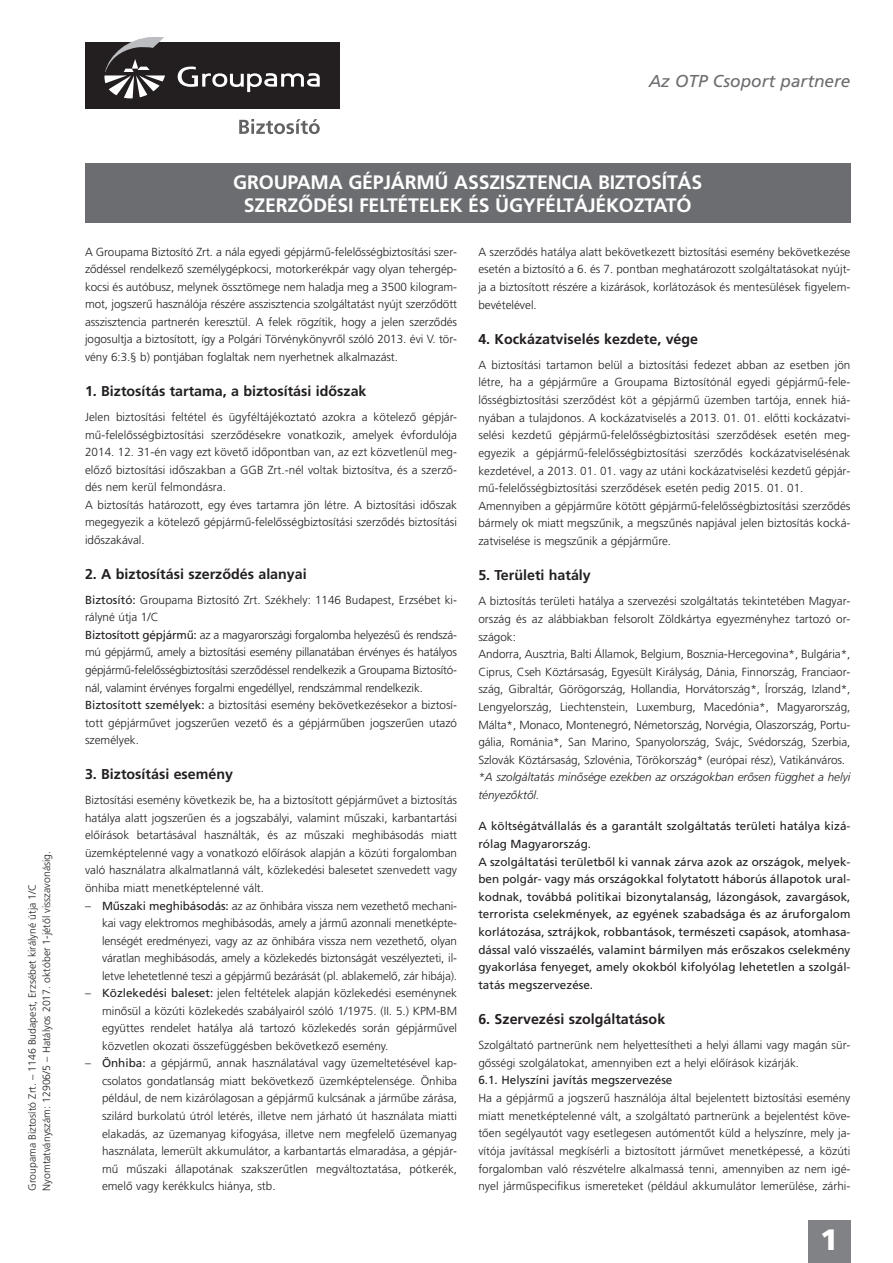
<style>
.page{position:relative;width:893px;height:1263px;background:#fff}
.page>*{position:absolute;margin:0;border:0;box-sizing:border-box;transform-origin:0 0}
.t1{font:700 29.4px "Frutiger M";color:#fff}
.t2{font:19.5px/23.4px "Frutiger M Medium";letter-spacing:-.01em;color:#fff;text-align:center}
.t3{font:italic 17.25px "Frutiger M";color:#6c6d70}
.t4{font:14.25px "Frutiger M Medium";color:#231f20}
.t5{font:11.7px/17.5px "Frutiger M Light";color:#231f20;text-align:justify}
.t6{font:11.7px/17.5px "Frutiger M";color:#231f20}
.t7{font:italic 11.7px/17.5px "Frutiger M Light";color:#231f20}
.t8{font:10.5px/14.2px "Frutiger M Light";color:#231f20}
.s1{font-family:"Frutiger M"}
</style>
<div class="page">
<div style="left:85px;top:164px;width:765px;height:59px;background:#6c6d70"></div>
<div style="left:808px;top:1220px;width:42px;height:43px;background:#808285"></div>
<div style="left:85px;top:43px;width:255px;height:66px;background:#231f20"></div>
<svg style="left:178px;top:67px;width:142px;height:25px"></svg>
<svg style="left:104px;top:37px;width:61px;height:61px"></svg>
<svg style="left:239px;top:119px;width:81px;height:15px"></svg>
<h3 class="t3" style="left:649px;top:74px;width:203px">Az OTP Csoport partnere</h3>
<p class="t8" style="left:26px;top:1191px;width:341px;rotate:-90deg">Groupama Biztosító Zrt. – 1146 Budapest, Erzsébet királyné útja 1/C<br>Nyomtatványszám: 12906/5 – Hatályos 2017. október 1-jétől visszavonásig.</p>
<h2 class="t2" style="left:233px;top:172px;width:471px">GROUPAMA GÉPJÁRMŰ ASSZISZTENCIA BIZTOSÍTÁS<br>SZERZŐDÉSI FELTÉTELEK ÉS ÜGYFÉLTÁJÉKOZTATÓ</h2>
<p class="t5" style="left:85px;top:244px;width:374px">A Groupama Biztosító Zrt. a nála egyedi gépjármű-felelősségbiztosítási szer&shy;ződéssel rendelkező személygépkocsi, motorkerékpár vagy olyan tehergép&shy;kocsi és autóbusz, melynek össztömege nem haladja meg a 3500 kilogram&shy;mot, jogszerű használója részére asszisztencia szolgáltatást nyújt szerződött asszisztencia partnerén keresztül. A felek rögzítik, hogy a jelen szerződés jogosultja a biztosított, így a Polgári Törvénykönyvről szóló 2013. évi V. tör&shy;vény 6:3.§ b) pontjában foglaltak nem nyerhetnek alkalmazást.</p>
<p class="t4" style="left:85px;top:385px;width:283px">1. Biztosítás tartama, a biztosítási időszak</p>
<p class="t5" style="left:85px;top:409px;width:374px;text-align:left">Jelen biztosítási feltétel és ügyféltájékoztató azokra a kötelező gépjár&shy;mű-felelősségbiztosítási szerződésekre vonatkozik, amelyek évfordulója 2014. 12. 31-én vagy ezt követő időpontban van, az ezt közvetlenül meg&shy;előző biztosítási időszakban a GGB Zrt.-nél voltak biztosítva, és a szerző&shy;dés nem kerül felmondásra.<br>A biztosítás határozott, egy éves tartamra jön létre. A biztosítási időszak megegyezik a kötelező gépjármű-felelősségbiztosítási szerződés biztosítási időszakával.</p>
<p class="t4" style="left:85px;top:568px;width:223px">2. A biztosítási szerződés alanyai</p>
<p class="t5" style="left:85px;top:592px;width:374px;text-align:left"><span class="s1">Biztosító:</span> Groupama Biztosító Zrt. Székhely: 1146 Budapest, Erzsébet ki&shy;rályné útja 1/C<br><span class="s1">Biztosított gépjármű:</span> az a magyarországi forgalomba helyezésű és rendszá&shy;mú gépjármű, amely a biztosítási esemény pillanatában érvényes és hatályos gépjármű-felelősségbiztosítási szerződéssel rendelkezik a Groupama Biztosító&shy;nál, valamint érvényes forgalmi engedéllyel, rendszámmal rendelkezik.<br><span class="s1">Biztosított személyek:</span> a biztosítási esemény bekövetkezésekor a biztosí&shy;tott gépjárművet jogszerűen vezető és a gépjárműben jogszerűen utazó személyek.</p>
<p class="t4" style="left:85px;top:768px;width:150px">3. Biztosítási esemény</p>
<p class="t5" style="left:85px;top:792px;width:374px">Biztosítási esemény következik be, ha a biztosított gépjárművet a biztosítás hatálya alatt jogszerűen és a jogszabályi, valamint műszaki, karbantartási előírások betartásával használták, és az műszaki meghibásodás miatt üzemképtelenné vagy a vonatkozó előírások alapján a közúti forgalomban való használatra alkalmatlanná vált, közlekedési balesetet szenvedett vagy önhiba miatt menetképtelenné vált.</p>
<p class="t5" style="left:102px;top:897px;width:357px;text-indent:-17px">– <span class="s1">Műszaki meghibásodás:</span> az az önhibára vissza nem vezethető mechani&shy;kai vagy elektromos meghibásodás, amely a jármű azonnali menetképte&shy;lenségét eredményezi, vagy az az önhibára vissza nem vezethető, olyan váratlan meghibásodás, amely a közlekedés biztonságát veszélyezteti, il&shy;letve lehetetlenné teszi a gépjármű bezárását (pl. ablakemelő, zár hibája).</p>
<p class="t5" style="left:102px;top:985px;width:357px;text-indent:-17px">– <span class="s1">Közlekedési baleset:</span> jelen feltételek alapján közlekedési eseménynek minősül a közúti közlekedés szabályairól szóló 1/1975. (II. 5.) KPM-BM együttes rendelet hatálya alá tartozó közlekedés során gépjárművel közvetlen okozati összefüggésben bekövetkező esemény.</p>
<p class="t5" style="left:102px;top:1055px;width:357px;text-indent:-17px">– <span class="s1">Önhiba:</span> a gépjármű, annak használatával vagy üzemeltetésével kap&shy;csolatos gondatlanság miatt bekövetkező üzemképtelensége. Önhiba például, de nem kizárólagosan a gépjármű kulcsának a járműbe zárása, szilárd burkolatú útról letérés, illetve nem járható út használata miatti elakadás, az üzemanyag kifogyása, illetve nem megfelelő üzemanyag használata, lemerült akkumulátor, a karbantartás elmaradása, a gépjár&shy;mű műszaki állapotának szakszerűtlen megváltoztatása, pótkerék, emelő vagy kerékkulcs hiánya, stb.</p>
<p class="t5" style="left:478px;top:244px;width:374px">A szerződés hatálya alatt bekövetkezett biztosítási esemény bekövetkezése esetén a biztosító a 6. és 7. pontban meghatározott szolgáltatásokat nyújt&shy;ja a biztosított részére a kizárások, korlátozások és mentesülések figyelem&shy;bevételével.</p>
<p class="t4" style="left:478px;top:333px;width:221px">4. Kockázatviselés kezdete, vége</p>
<p class="t5" style="left:478px;top:357px;width:374px;text-align:left">A biztosítási tartamon belül a biztosítási fedezet abban az esetben jön létre, ha a gépjárműre a Groupama Biztosítónál egyedi gépjármű-fele&shy;lősségbiztosítási szerződést köt a gépjármű üzemben tartója, ennek hiá&shy;nyában a tulajdonos. A kockázatviselés a 2013. 01. 01. előtti kockázatvi&shy;selési kezdetű gépjármű-felelősségbiztosítási szerződések esetén meg&shy;egyezik a gépjármű-felelősségbiztosítási szerződés kockázatviselésénak kezdetével, a 2013. 01. 01. vagy az utáni kockázatviselési kezdetű gépjár&shy;mű-felelősségbiztosítási szerződések esetén pedig 2015. 01. 01.<br>Amennyiben a gépjárműre kötött gépjármű-felelősségbiztosítási szerződés bármely ok miatt megszűnik, a megszűnés napjával jelen biztosítás kocká&shy;zatviselése is megszűnik a gépjárműre.</p>
<p class="t4" style="left:478px;top:569px;width:114px">5. Területi hatály</p>
<p class="t5" style="left:478px;top:593px;width:374px;text-align:left">A biztosítás területi hatálya a szervezési szolgáltatás tekintetében Magyar&shy;ország és az alábbiakban felsorolt Zöldkártya egyezményhez tartozó or&shy;szágok:<br>Andorra, Ausztria, Balti Államok, Belgium, Bosznia-Hercegovina*, Bulgária*, Ciprus, Cseh Köztársaság, Egyesült Királyság, Dánia, Finnország, Franciaor&shy;szág, Gibraltár, Görögország, Hollandia, Horvátország*, Írország, Izland*, Lengyelország, Liechtenstein, Luxemburg, Macedónia*, Magyarország, Málta*, Monaco, Montenegró, Németország, Norvégia, Olaszország, Portu&shy;gália, Románia*, San Marino, Spanyolország, Svájc, Svédország, Szerbia, Szlovák Köztársaság, Szlovénia, Törökország* (európai rész), Vatikánváros.</p>
<p class="t7" style="left:478px;top:769px;width:374px">*A szolgáltatás minősége ezekben az országokban erősen függhet a helyi tényezőktől.</p>
<p class="t6" style="left:478px;top:818px;width:374px">A költségátvállalás és a garantált szolgáltatás területi hatálya kizá&shy;rólag Magyarország.<br>A szolgáltatási területből ki vannak zárva azok az országok, melyek&shy;ben polgár- vagy más országokkal folytatott háborús állapotok ural&shy;kodnak, továbbá politikai bizonytalanság, lázongások, zavargások, terrorista cselekmények, az egyének szabadsága és az áruforgalom korlátozása, sztrájkok, robbantások, természeti csapások, atomhasa&shy;dással való visszaélés, valamint bármilyen más erőszakos cselekmény gyakorlása fenyeget, amely okokból kifolyólag lehetetlen a szolgál&shy;tatás megszervezése.</p>
<p class="t4" style="left:478px;top:1013px;width:188px">6. Szervezési szolgáltatások</p>
<p class="t5" style="left:478px;top:1037px;width:374px">Szolgáltató partnerünk nem helyettesítheti a helyi állami vagy magán sür&shy;gősségi szolgálatokat, amennyiben ezt a helyi előírások kizárják.</p>
<p class="t6" style="left:478px;top:1072px;width:196px">6.1. Helyszíni javítás megszervezése</p>
<p class="t5" style="left:478px;top:1090px;width:374px">Ha a gépjármű a jogszerű használója által bejelentett biztosítási esemény miatt menetképtelenné vált, a szolgáltató partnerünk a bejelentést köve&shy;tően segélyautót vagy esetlegesen autómentőt küld a helyszínre, mely ja&shy;vítója javítással megkísérli a biztosított járművet menetképessé, a közúti forgalomban való részvételre alkalmassá tenni, amennyiben az nem igé&shy;nyel járműspecifikus ismereteket (például akkumulátor lemerülése, zárhi-</p>
<h1 class="t1" style="left:820px;top:1227px;width:20px">1</h1>
</div>
